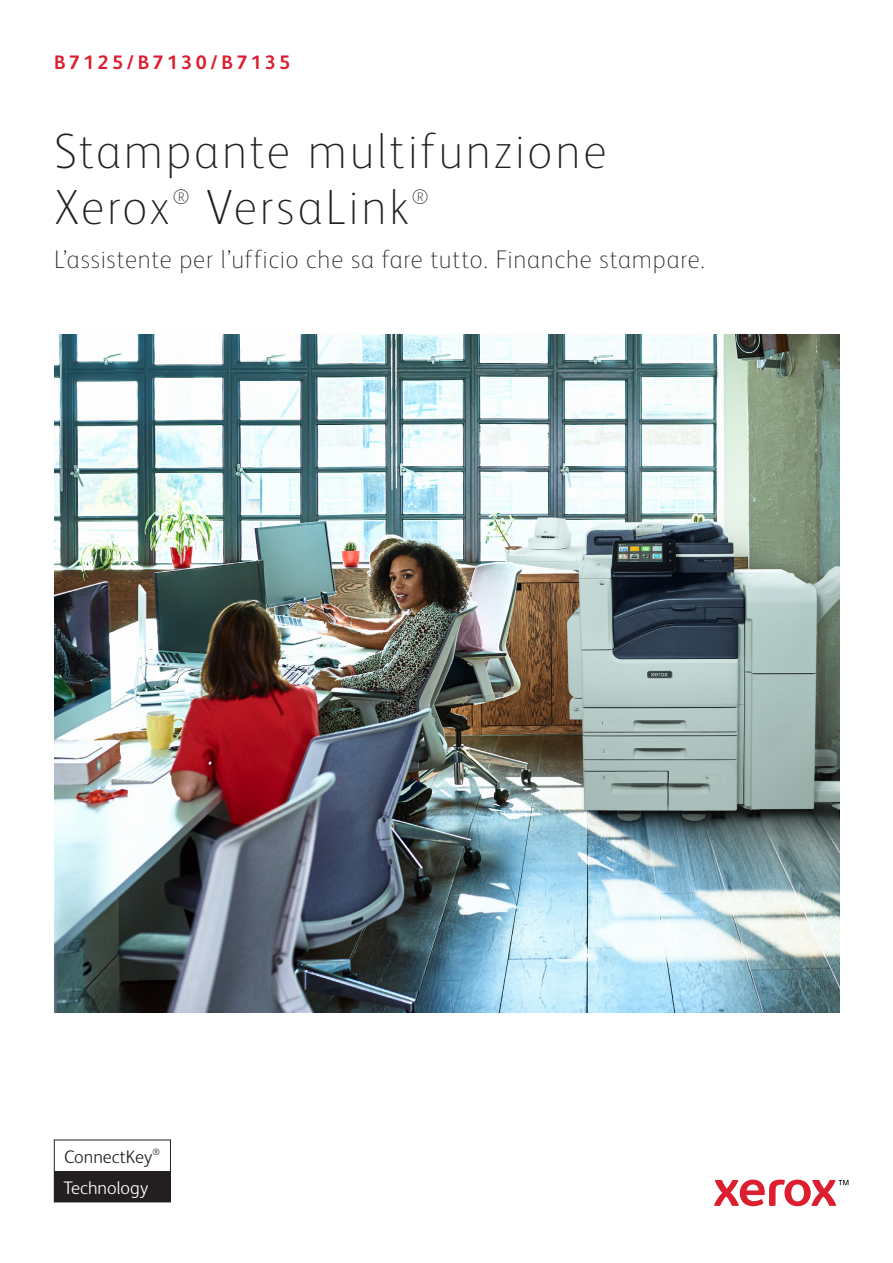
<style>
.page{position:relative;width:893px;height:1263px;background:#fff}
.page>*{position:absolute;margin:0;border:0;box-sizing:border-box;transform-origin:0 0}
.Cover_Title_EXPERT_3{font:100 49.5px/55.5px "Xerox Sans";letter-spacing:.055em;color:#231f20}
.Cover_Subhead{font:100 25.5px "Xerox Sans";letter-spacing:.03em;color:#231f20}
.Cover_Title_EXPERT_3-2{font:100 21px "Xerox Sans";color:#231f20}
.Title_Crosshead_left{font:700 19.5px "Xerox Sans";letter-spacing:.175em;color:#db1e30}
.Body_Subhead{font:300 18.15px "Xerox Sans";color:#231f20}
.Body_Subhead-2{font:300 18.15px "Xerox Sans";color:#fff}
</style>
<div class="page">
<img style="left:55px;top:334px;width:785px;height:679px">
<svg style="left:714px;top:1179px;width:134px;height:27px"></svg>
<div style="left:54px;top:1140px;width:117px;height:62px;border:1px solid #231f20"></div>
<div style="left:54px;top:1171px;width:116px;height:31px;background:#231f20"></div>
<p class="Title_Crosshead_left" style="left:54px;top:49px;width:238px">B7125/B7130/B7135</p>
<p class="Cover_Title_EXPERT_3" style="left:54px;top:121px;width:554px">Stampante multifunzione<br>Xerox</p>
<p class="Cover_Title_EXPERT_3-2" style="left:173px;top:183px;width:18px">®</p>
<p class="Cover_Title_EXPERT_3" style="left:206px;top:177px;width:205px">VersaLink</p>
<p class="Cover_Title_EXPERT_3-2" style="left:412px;top:183px;width:18px">®</p>
<p class="Cover_Subhead" style="left:54px;top:243px;width:652px">L’assistente per l’ufficio che sa fare tutto. Finanche stampare.</p>
<p class="Body_Subhead" style="left:64px;top:1145px;width:97px">ConnectKey<sup>®</sup></p>
<p class="Body_Subhead-2" style="left:64px;top:1175px;width:86px">Technology</p>
</div>
